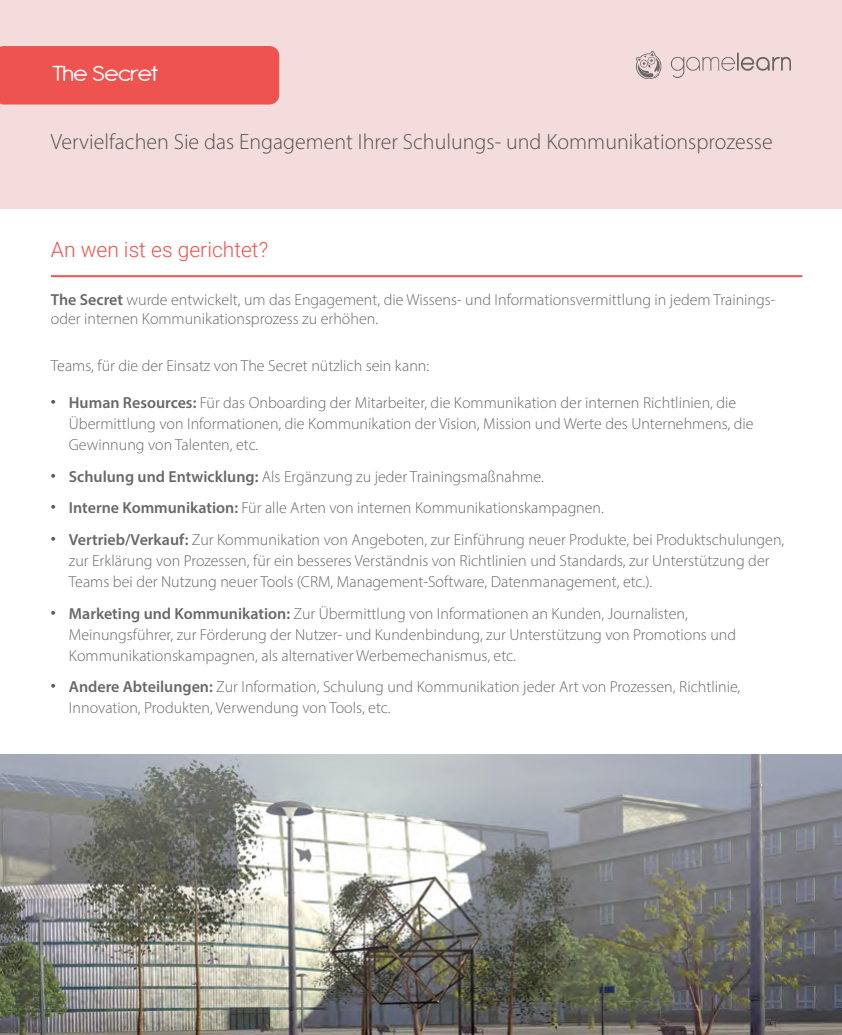
<style>
.page{position:relative;width:842px;height:1035px;background:#fff}
.page>*{position:absolute;margin:0;border:0;box-sizing:border-box;transform-origin:0 0}
.t1{font:23.7px "Antipasto";letter-spacing:-.045em;color:#fff;scale:1.13 1}
.t2{font:300 22px "Myriad Pro";color:#525251}
.t3{font:300 21px "Roboto";color:#ef5350}
.t4{font:300 16px/21px "Myriad Pro";color:#6a6766}
.s1{font-weight:600}
.s2{font-weight:600;color:#575756}
</style>
<div class="page">
<div style="left:0;top:0;width:842px;height:208px;background:#f4dcdc"></div>
<img style="left:636px;top:51px;width:155px;height:27px">
<hr style="left:51px;top:275px;width:751px;height:2px;background:#ef5350">
<div style="left:0;top:46px;width:279px;height:58px;background:#ef5350"></div>
<img style="left:0;top:754px;width:842px;height:280px">
<h1 class="t1" style="left:52px;top:60px;width:96px">The Secret</h1>
<h2 class="t2" style="left:51px;top:128px;width:723px">Vervielfachen Sie das Engagement Ihrer Schulungs- und Kommunikationsprozesse</h2>
<h3 class="t3" style="left:51px;top:235px;width:219px">An wen ist es gerichtet?</h3>
<p class="t4" style="left:51px;top:289px;width:726px;line-height:19px"><span class="s1">The Secret</span> wurde entwickelt, um das Engagement, die Wissens- und Informationsvermittlung in jedem Trainings&shy;oder internen Kommunikationsprozess zu erhöhen.</p>
<p class="t4" style="left:51px;top:355px;width:380px">Teams, für die der Einsatz von The Secret nützlich sein kann:</p>
<p class="t4" style="left:69px;top:392px;width:686px;text-indent:-18px"><span class="s2">•</span> <span class="s1">Human Resources:</span> Für das Onboarding der Mitarbeiter, die Kommunikation der internen Richtlinien, die<br>Übermittlung von Informationen, die Kommunikation der Vision, Mission und Werte des Unternehmens, die<br>Gewinnung von Talenten, etc.</p>
<p class="t4" style="left:51px;top:466px;width:494px"><span class="s2">•</span> <span class="s1">Schulung und Entwicklung:</span> Als Ergänzung zu jeder Trainingsmaßnahme.</p>
<p class="t4" style="left:51px;top:497px;width:555px"><span class="s2">•</span> <span class="s1">Interne Kommunikation:</span> Für alle Arten von internen Kommunikationskampagnen.</p>
<p class="t4" style="left:69px;top:529px;width:717px;text-indent:-18px"><span class="s2">•</span> <span class="s1">Vertrieb/Verkauf:</span> Zur Kommunikation von Angeboten, zur Einführung neuer Produkte, bei Produktschulungen, zur Erklärung von Prozessen, für ein besseres Verständnis von Richtlinien und Standards, zur Unterstützung der<br>Teams bei der Nutzung neuer Tools (CRM, Management-Software, Datenmanagement, etc.).</p>
<p class="t4" style="left:69px;top:602px;width:669px;text-indent:-18px"><span class="s2">•</span> <span class="s1">Marketing und Kommunikation:</span> Zur Übermittlung von Informationen an Kunden, Journalisten,<br>Meinungsführer, zur Förderung der Nutzer- und Kundenbindung, zur Unterstützung von Promotions und<br>Kommunikationskampagnen, als alternativer Werbemechanismus, etc.</p>
<p class="t4" style="left:69px;top:675px;width:673px;text-indent:-18px"><span class="s2">•</span> <span class="s1">Andere Abteilungen:</span> Zur Information, Schulung und Kommunikation jeder Art von Prozessen, Richtlinie,<br>Innovation, Produkten, Verwendung von Tools, etc.</p>
</div>
